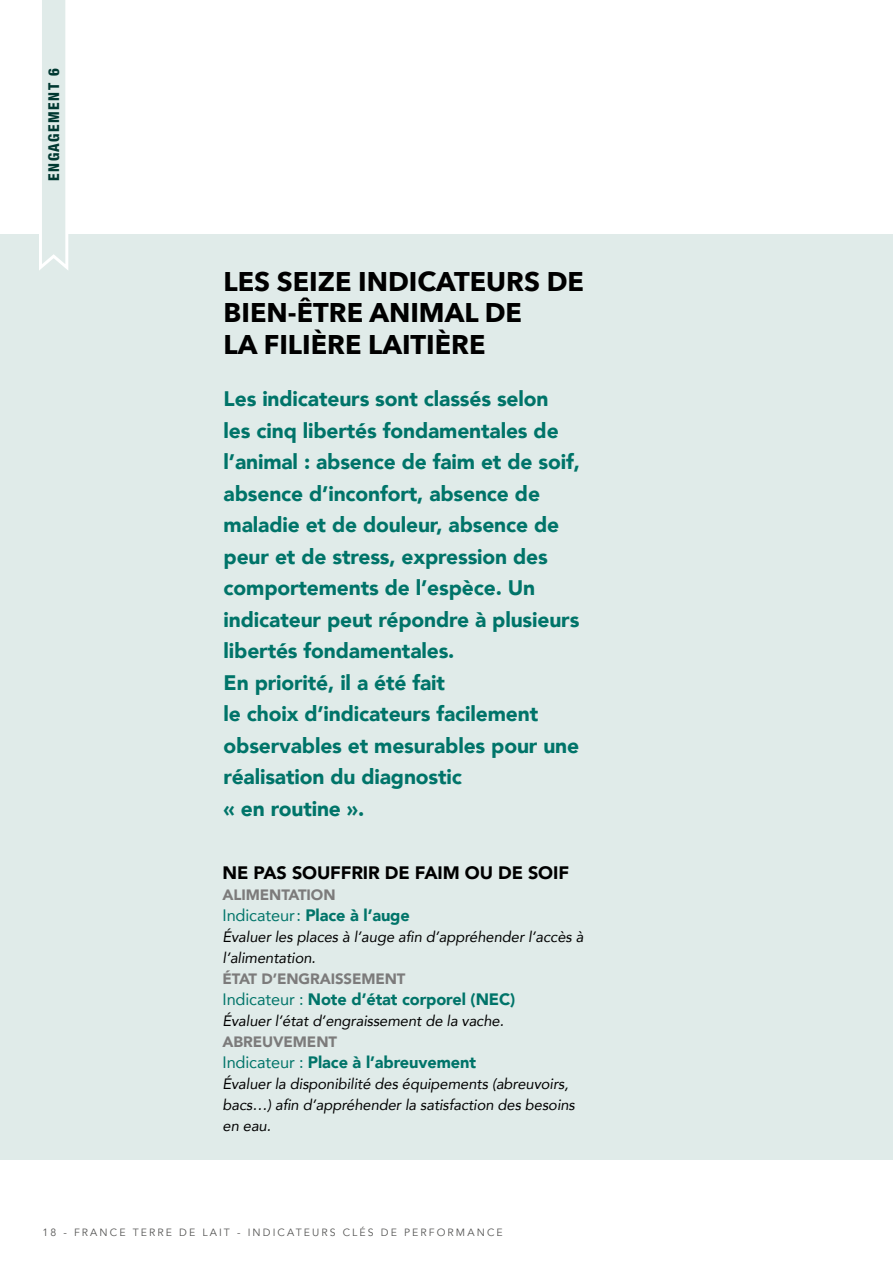
<style>
.page{position:relative;width:893px;height:1263px;background:#fff}
.page>*{position:absolute;margin:0;border:0;box-sizing:border-box;transform-origin:0 0}
.t1{font:700 27px/31.5px "Avenir Next";color:#000}
.t2{font:900 21px/31.5px "Avenir";letter-spacing:-.005em;color:#007469}
.t3{font:900 18px "Avenir";letter-spacing:-.005em;color:#000}
.t4{font:900 16.5px "Avenir";letter-spacing:-.005em;color:#007469}
.t5{font:italic 15px/21px "Avenir";letter-spacing:-.005em;color:#000}
.t6{font:900 15px "Avenir";letter-spacing:-.005em;color:#7c7b7b}
.t7{font:800 condensed 15px "Helvetica Neue LT Pro";letter-spacing:.1em;color:#003831}
.t8{font:10.5px "Avenir";letter-spacing:.2em;color:#575756}
.s1{font-weight:400}
</style>
<div class="page">
<div style="left:0;top:235px;width:893px;height:925px;background:#e0ebe9"></div>
<svg style="left:37px;top:0;width:34px;height:270px"></svg>
<p class="t7" style="left:44px;top:181px;width:114px;rotate:-90deg">ENGAGEMENT 6</p>
<p class="t1" style="left:224px;top:265px;width:362px">LES SEIZE INDICATEURS DE<br>BIEN-ÊTRE ANIMAL DE<br>LA FILIÈRE LAITIÈRE</p>
<p class="t2" style="left:224px;top:382px;width:358px">Les indicateurs sont classés selon les cinq libertés fondamentales de l’animal : absence de faim et de soif, absence d’inconfort, absence de maladie et de douleur, absence de peur et de stress, expression des comportements de l’espèce. Un indicateur peut répondre à plusieurs libertés fondamentales.<br>En priorité, il a été fait<br>le choix d’indicateurs facilement observables et mesurables pour une réalisation du diagnostic<br>« en routine ».</p>
<p class="t3" style="left:223px;top:857px;width:348px">NE PAS SOUFFRIR DE FAIM OU DE SOIF</p>
<p class="t6" style="left:223px;top:881px;width:115px">ALIMENTATION</p>
<p class="t4" style="left:223px;top:901px;width:189px"><span class="s1">Indicateur:</span> Place à l’auge</p>
<p class="t5" style="left:223px;top:926px;width:362px">Évaluer les places à l’auge afin d’appréhender l’accès à l’alimentation.</p>
<p class="t6" style="left:223px;top:965px;width:185px">ÉTAT D’ENGRAISSEMENT</p>
<p class="t4" style="left:223px;top:985px;width:294px"><span class="s1">Indicateur :</span> Note d’état corporel (NEC)</p>
<p class="t5" style="left:223px;top:1010px;width:283px">Évaluer l’état d’engraissement de la vache.</p>
<p class="t6" style="left:223px;top:1028px;width:116px">ABREUVEMENT</p>
<p class="t4" style="left:223px;top:1048px;width:255px"><span class="s1">Indicateur :</span> Place à l’abreuvement</p>
<p class="t5" style="left:223px;top:1073px;width:354px">Évaluer la disponibilité des équipements (abreuvoirs, bacs…) afin d’appréhender la satisfaction des besoins en eau.</p>
<p class="t8" style="left:43px;top:1226px;width:462px">18 - FRANCE TERRE DE LAIT - INDICATEURS CLÉS DE PERFORMANCE</p>
</div>
